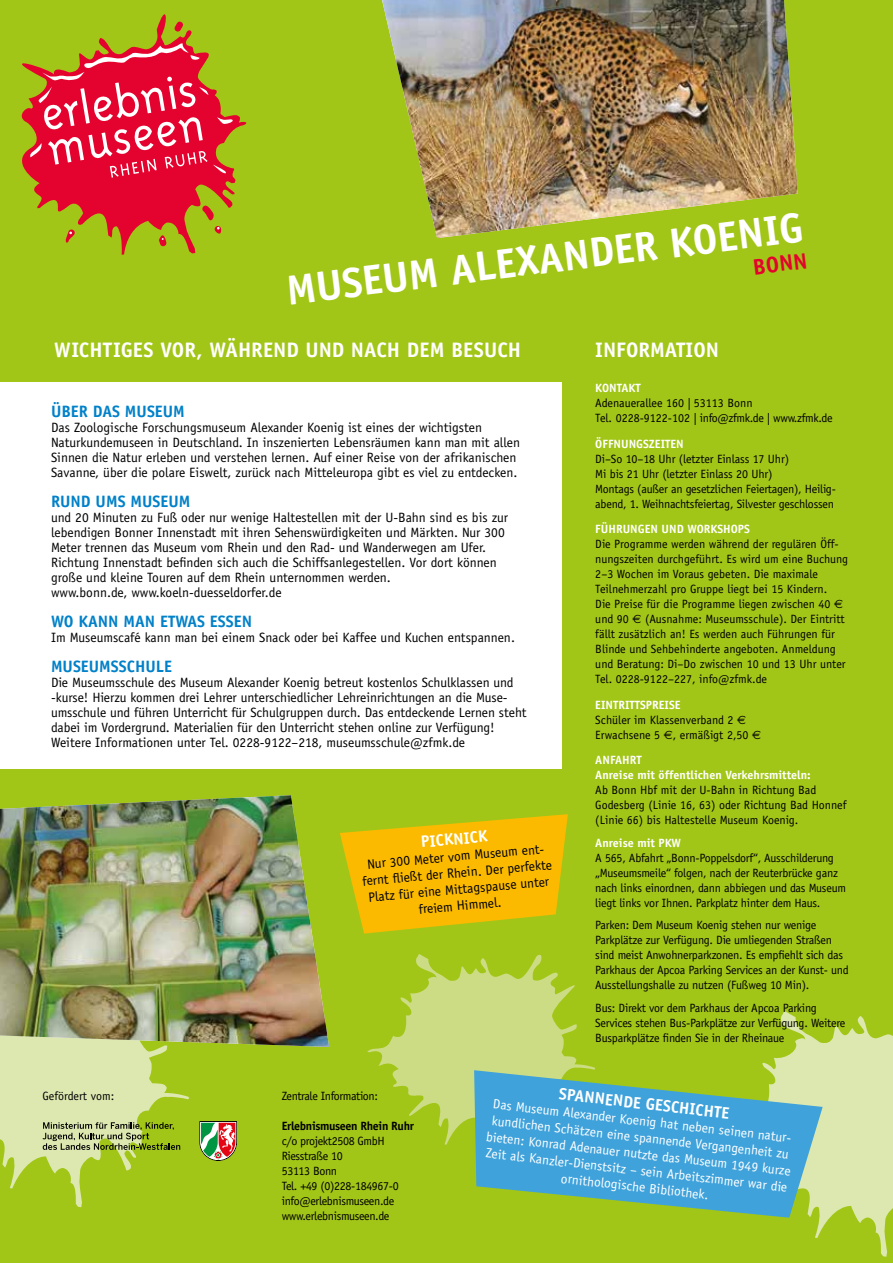
<style>
.page{position:relative;width:893px;height:1263px;background:#a2c617}
.page>*{position:absolute;margin:0;border:0;box-sizing:border-box;transform-origin:0 0}
.t1{font:700 42px "Officina Sans";color:#fff}
.t2{font:700 22.5px "Officina Sans";color:#e4032e}
.t3{font:700 21px "Officina Sans";color:#fff}
.t4{font:700 16.5px "Officina Sans";color:#0081c9}
.t5{font:700 16.5px "Officina Sans";color:#fff}
.t6{font:13.5px/15px "Officina Sans";color:#000}
.t7{font:13.5px/16.5px "Officina Sans";color:#fff;text-align:center}
.t8{font:12px/15px "Officina Sans";letter-spacing:-.02em;color:#000}
.t9{font:12px/15px "Officina Sans";color:#000}
.t10{font:700 12px/15px "Officina Sans";color:#fff}
.t11{font:700 12px "Officina Sans";letter-spacing:-.03em;color:#000}
.s1{font-family:"Euro Sans"}
.s2{font-weight:700;color:#fff}
</style>
<div class="page">
<svg style="left:0;top:1047px;width:189px;height:160px;fill:#dde8b1"></svg>
<svg style="left:762px;top:1011px;width:131px;height:246px"></svg>
<img style="left:382px;top:0;width:416px;height:238px">
<svg style="left:367px;top:954px;width:228px;height:191px;fill:#ccdc84"></svg>
<svg style="left:340px;top:814px;width:228px;height:119px"></svg>
<div style="left:0;top:383px;width:561px;height:386px;background:#fff"></div>
<svg style="left:21px;top:14px;width:226px;height:241px"></svg>
<svg style="left:173px;top:20px;width:12px;height:14px"></svg>
<svg style="left:200px;top:204px;width:21px;height:30px"></svg>
<svg style="left:159px;top:228px;width:9px;height:20px"></svg>
<svg style="left:65px;top:228px;width:11px;height:17px"></svg>
<svg style="left:29px;top:43px;width:204px;height:135px"></svg>
<svg style="left:474px;top:1070px;width:349px;height:148px;fill:#3fa2db"></svg>
<img style="left:0;top:795px;width:329px;height:252px">
<svg style="left:43px;top:1122px;width:137px;height:28px"></svg>
<svg style="left:199px;top:1121px;width:38px;height:40px;background:#a09470"></svg>
<h1 class="t1" style="left:283px;top:264px;width:522px;rotate:-7deg">Museum Alexander Koenig</h1>
<h2 class="t2" style="left:751px;top:253px;width:29px;rotate:-7deg">BONN</h2>
<h3 class="t3" style="left:54px;top:336px;width:70px">WICHTIGES</h3>
<h3 class="t3" style="left:160px;top:336px;width:104px">VOR, WÄHREND</h3>
<h3 class="t3" style="left:305px;top:336px;width:14px">UND</h3>
<h3 class="t3" style="left:351px;top:336px;width:124px">NACH DEM BESUC</h3>
<h3 class="t3" style="left:508px;top:336px;width:15px">H</h3>
<h3 class="t3" style="left:595px;top:336px;width:102px">IN FORMATION</h3>
<p class="t10" style="left:595px;top:380px;width:47px">KON TAKT</p>
<p class="t9" style="left:595px;top:396px;width:239px">Adenauerallee 160 | 53113 Bonn<br>Tel. 0228-9122-102 | info@zfmk.de | www.zfmk.de</p>
<p class="t10" style="left:595px;top:436px;width:27px">ÖFFNUNGS</p>
<p class="t10" style="left:649px;top:436px;width:29px">ZEITEN</p>
<p class="t8" style="left:595px;top:451px;width:242px">Di–So 10–18 Uhr (letzter Einlass 17 Uhr)<br>Mi bis 21 Uhr (letzter Einlass 20 Uhr)<br>Montags (außer an gesetzlichen Feiertagen), Heilig&shy;abend, 1. Weihnachtsfeiertag, Silvester geschlossen</p>
<p class="t10" style="left:595px;top:521px;width:29px">FÜHRUNGEN</p>
<p class="t10" style="left:662px;top:521px;width:8px">UND</p>
<p class="t10" style="left:687px;top:521px;width:63px">WORKSHOPS</p>
<p class="t9" style="left:595px;top:537px;width:254px">Die Programme werden während der regulären Öff&shy;nungszeiten durchgeführt. Es wird um eine Buchung 2–3 Wochen im Voraus gebeten. Die maximale Teilnehmerzahl pro Gruppe liegt bei 15 Kindern.<br>Die Preise für die Programme liegen zwischen 40 <span class="s1">E </span>und 90 <span class="s1">E</span> (Ausnahme: Museumsschule). Der Eintritt fällt zusätzlich an! Es werden auch Führungen für Blinde und Sehbehinderte angeboten. Anmeldung und Beratung: Di–Do zwischen 10 und 13 Uhr unter Tel. 0228-9122–227, info@zfmk.de</p>
<p class="t9" style="left:595px;top:697px;width:167px"><span class="s2">EINTRITTSPREISE<br></span>Schüler im Klassenverband 2 <span class="s1">E<br></span>Erwachsene 5 <span class="s1">E</span>, ermäßigt 2,50 <span class="s1">E</span></p>
<p class="t10" style="left:595px;top:752px;width:217px">Anfahrt<br>Anreise mit öffentlichen Verkehrsmitteln:</p>
<p class="t9" style="left:595px;top:783px;width:253px">Ab Bonn Hbf mit der U-Bahn in Richtung Bad<br>Godesberg (Linie 16, 63) oder Richtung Bad Honnef (Linie 66) bis Haltestelle Museum Koenig.</p>
<p class="t10" style="left:595px;top:835px;width:87px">Anreise mit PKW</p>
<p class="t8" style="left:595px;top:850px;width:252px">A 565, Abfahrt „Bonn-Poppelsdorf“, Ausschilderung „Museumsmeile“ folgen, nach der Reuterbrücke ganz nach links einordnen, dann abbiegen und das Museum liegt links vor Ihnen. Parkplatz hinter dem Haus.</p>
<p class="t8" style="left:595px;top:918px;width:255px">Parken: Dem Museum Koenig stehen nur wenige Parkplätze zur Verfügung. Die umliegenden Straßen sind meist Anwohnerparkzonen. Es empfiehlt sich das Parkhaus der Apcoa Parking Services an der Kunst- und Ausstellungshalle zu nutzen (Fußweg 10 Min).</p>
<p class="t8" style="left:595px;top:1000px;width:252px">Bus: Direkt vor dem Parkhaus der Apcoa Parking<br>Services stehen Bus-Parkplätze zur Verfügung. Weitere<br>Busparkplätze finden Sie in der Rheinaue</p>
<p class="t4" style="left:51px;top:401px;width:96px">ÜBER DAS MUSEU</p>
<p class="t4" style="left:173px;top:401px;width:13px">M</p>
<p class="t6" style="left:51px;top:420px;width:471px">Das Zoologische Forschungsmuseum Alexander Koenig ist eines der wichtigsten Naturkundemuseen in Deutschland. In inszenierten Lebensräumen kann man mit allen Sinnen die Natur erleben und verstehen lernen. Auf einer Reise von der afrikanischen Savanne, über die polare Eiswelt, zurück nach Mitteleuropa gibt es viel zu entdecken.</p>
<p class="t4" style="left:51px;top:491px;width:11px">RUND</p>
<p class="t4" style="left:96px;top:491px;width:57px">UMS MUSEU</p>
<p class="t4" style="left:179px;top:491px;width:13px">M</p>
<p class="t6" style="left:51px;top:510px;width:459px">und 20 Minuten zu Fuß oder nur wenige Haltestellen mit der U-Bahn sind es bis zur lebendigen Bonner Innenstadt mit ihren Sehenswürdigkeiten und Märkten. Nur 300<br>Meter trennen das Museum vom Rhein und den Rad- und Wanderwegen am Ufer.<br>Richtung Innenstadt befinden sich auch die Schiffsanlegestellen. Vor dort können große und kleine Touren auf dem Rhein unternommen werden.<br>www.bonn.de, www.koeln-duesseldorfer.de</p>
<p class="t4" style="left:51px;top:611px;width:168px">WO KANN MAN ETWAS ESSEN</p>
<p class="t6" style="left:51px;top:630px;width:465px">Im Museumscafé kann man bei einem Snack oder bei Kaffee und Kuchen entspannen.</p>
<p class="t4" style="left:51px;top:656px;width:22px">MUSEU</p>
<p class="t4" style="left:99px;top:656px;width:56px">MSSCHULE</p>
<p class="t6" style="left:51px;top:675px;width:477px">Die Museumsschule des Museum Alexander Koenig betreut kostenlos Schulklassen und -kurse! Hierzu kommen drei Lehrer unterschiedlicher Lehreinrichtungen an die Muse&shy;umsschule und führen Unterricht für Schulgruppen durch. Das entdeckende Lernen steht dabei im Vordergrund. Materialien für den Unterricht stehen online zur Verfügung!<br>Weitere Informationen unter Tel. 0228-9122–218, museumsschule@zfmk.de</p>
<p class="t5" style="left:420px;top:831px;width:67px;rotate:-5deg">Picknick</p>
<p class="t6" style="left:360px;top:856px;width:192px;line-height:16.5px;text-align:center;rotate:-5deg">Nur 300 Meter vom Museum ent&shy;fernt fl ießt der Rhein. Der perfekte<br>Platz für eine Mittagspause unter freiem Himmel.</p>
<p class="t9" style="left:43px;top:1088px;width:73px">Gefördert vom:</p>
<p class="t8" style="left:282px;top:1088px;width:98px">Zentrale Information:</p>
<p class="t11" style="left:282px;top:1118px;width:134px">Erlebnismuseen Rhein Ruhr</p>
<p class="t8" style="left:282px;top:1133px;width:119px">c/o projekt2508 GmbH<br>Riesstraße 10<br>53113 Bonn<br>Tel. +49 (0)228-184967-0 info@erlebnismuseen.de www.erlebnismuseen.de</p>
<p class="t5" style="left:560px;top:1084px;width:173px;rotate:6deg">Spa nnende Geschicht e</p>
<p class="t7" style="left:490px;top:1096px;width:308px;rotate:6deg">Das Museum Alexander Koenig hat neben seinen natur&shy;kundlichen Schätzen eine spannende Vergangenheit zu bieten: Konrad Adenauer nutzte das Museum 1949 kurze Zeit als Kanzler-Dienstsitz – sein Arbeitszimmer war die ornithologische Bibliothek.</p>
</div>
